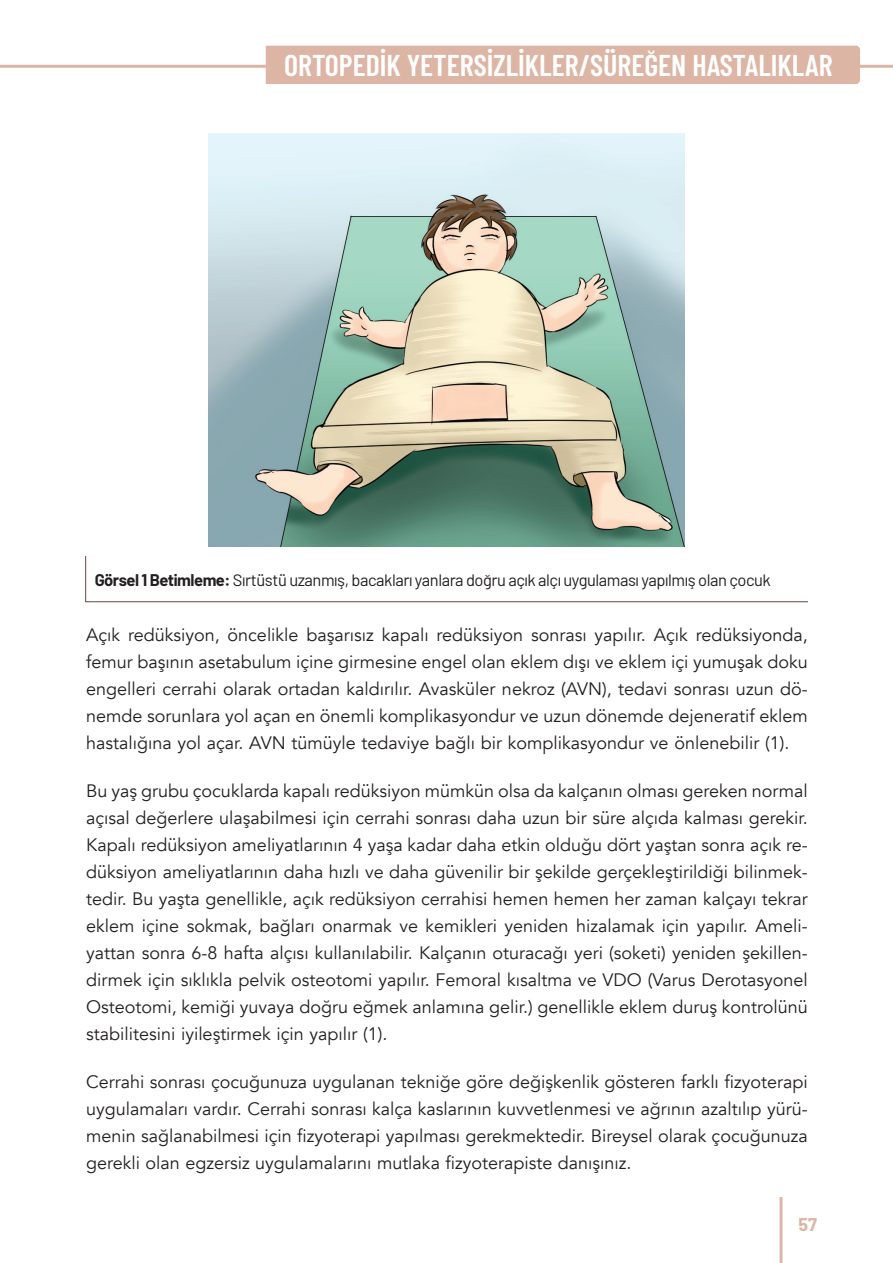
<style>
.page{position:relative;width:893px;height:1263px;background:#fff}
.page>*{position:absolute;margin:0;border:0;box-sizing:border-box;transform-origin:0 0}
.t1{font:600 30px "Barlow Condensed";color:#fff}
.t2{font:18px/27px "Avenir";color:#231f20;text-align:justify}
.t3{font:700 18px "Barlow";color:#ddb5a5}
.t4{font:16.5px "Barlow";letter-spacing:-.025em;color:#231f20}
.s1{font-weight:700}
</style>
<div class="page">
<hr style="left:779px;top:1197px;width:3px;height:66px;background:#ddb5a5">
<hr style="left:0;top:65px;width:893px;height:3px;background:#ddb5a5">
<div style="left:266px;top:46px;width:594px;height:38px;background:#ddb5a5"></div>
<svg style="left:85px;top:556px;width:723px;height:47px"></svg>
<img style="left:208px;top:134px;width:477px;height:412px">
<h1 class="t1" style="left:284px;top:44px;width:550px">ORTOPEDİK YETERSİZLİKLER/SÜREĞEN HASTALIKLAR</h1>
<p class="t4" style="left:95px;top:568px;width:678px"><span class="s1">Görsel 1 Betimleme:</span> Sırtüstü uzanmış, bacakları yanlara doğru açık alçı uygulaması yapılmış olan çocuk</p>
<p class="t2" style="left:86px;top:621px;width:723px">Açık redüksiyon, öncelikle başarısız kapalı redüksiyon sonrası yapılır. Açık redüksiyonda, femur başının asetabulum içine girmesine engel olan eklem dışı ve eklem içi yumuşak doku engelleri cerrahi olarak ortadan kaldırılır. Avasküler nekroz (AVN), tedavi sonrası uzun dö&shy;nemde sorunlara yol açan en önemli komplikasyondur ve uzun dönemde dejeneratif eklem hastalığına yol açar. AVN tümüyle tedaviye bağlı bir komplikasyondur ve önlenebilir (1).</p>
<p class="t2" style="left:86px;top:778px;width:723px">Bu yaş grubu çocuklarda kapalı redüksiyon mümkün olsa da kalçanın olması gereken normal açısal değerlere ulaşabilmesi için cerrahi sonrası daha uzun bir süre alçıda kalması gerekir.<br>Kapalı redüksiyon ameliyatlarının 4 yaşa kadar daha etkin olduğu dört yaştan sonra açık re&shy;düksiyon ameliyatlarının daha hızlı ve daha güvenilir bir şekilde gerçekleştirildiği bilinmek&shy;tedir. Bu yaşta genellikle, açık redüksiyon cerrahisi hemen hemen her zaman kalçayı tekrar eklem içine sokmak, bağları onarmak ve kemikleri yeniden hizalamak için yapılır. Ameli&shy;yattan sonra 6-8 hafta alçısı kullanılabilir. Kalçanın oturacağı yeri (soketi) yeniden şekillen&shy;dirmek için sıklıkla pelvik osteotomi yapılır. Femoral kısaltma ve VDO (Varus Derotasyonel Osteotomi, kemiği yuvaya doğru eğmek anlamına gelir.) genellikle eklem duruş kontrolünü stabilitesini iyileştirmek için yapılır (1).</p>
<p class="t2" style="left:86px;top:1069px;width:723px">Cerrahi sonrası çocuğunuza uygulanan tekniğe göre değişkenlik gösteren farklı fizyoterapi uygulamaları vardır. Cerrahi sonrası kalça kaslarının kuvvetlenmesi ve ağrının azaltılıp yürü&shy;menin sağlanabilmesi için fizyoterapi yapılması gerekmektedir. Bireysel olarak çocuğunuza gerekli olan egzersiz uygulamalarını mutlaka fizyoterapiste danışınız.</p>
<p class="t3" style="left:798px;top:1211px;width:20px">57</p>
</div>
